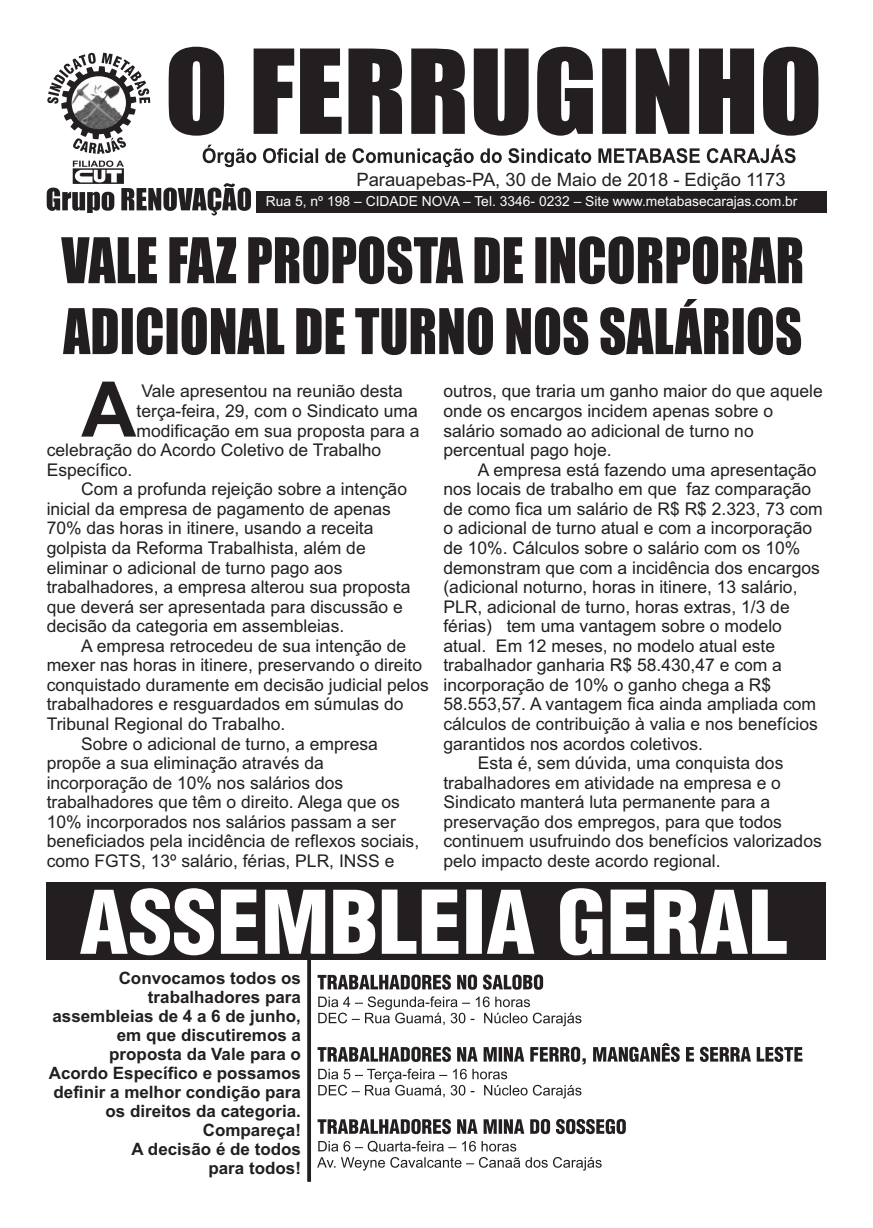
<style>
.page{position:relative;width:873px;height:1228px;background:#fff}
.page>*{position:absolute;margin:0;border:0;box-sizing:border-box;transform-origin:0 0}
.t1{font:700 76.75px "Arial";color:#231f20}
.t2{font:18.38px "Arial";color:#231f20}
.t3{font:17.5px/19.5px "Arial";color:#231f20}
.t4{font:700 17px/19px "Arial";color:#231f20;text-align:right}
.t5{font:13.88px "Arial";color:#fff}
</style>
<div class="page">
<div style="left:47px;top:881px;width:779px;height:78px;background:#231f20"></div>
<div style="left:256px;top:192px;width:570px;height:21px;background:#231f20"></div>
<svg style="left:176px;top:47px;width:642px;height:89px;fill:#231f20"></svg>
<svg style="left:47px;top:53px;width:748px;height:162px"></svg>
<svg style="left:61px;top:236px;width:741px;height:119px"></svg>
<svg style="left:748px;top:307px;width:53px;height:48px"></svg>
<svg style="left:80px;top:888px;width:707px;height:67px;fill:#fff"></svg>
<svg style="left:317px;top:974px;width:485px;height:196px"></svg>
<svg style="left:307px;top:953px;width:4px;height:228px"></svg>
<p class="t2" style="left:356px;top:173px;width:431px">Parauapebas-PA, 30 de Maio de 2018 - Edição 1173</p>
<p class="t5" style="left:266px;top:196px;width:533px">Rua 5, nº 198 – CIDADE NOVA – Tel. 3346- 0232 – Site www.metabasecarajas.com.br</p>
<h1 class="t1" style="left:81px;top:380px;width:57px">A</h1>
<p class="t3" style="left:141px;top:383px;width:263px">Vale apresentou na reunião desta</p>
<p class="t3" style="left:137px;top:402px;width:283px">terça-feira, 29, com o Sindicato uma</p>
<p class="t3" style="left:137px;top:422px;width:285px">modificação em sua proposta para a</p>
<p class="t3" style="left:47px;top:442px;width:336px">celebração do Acordo Coletivo de Trabalho</p>
<p class="t3" style="left:47px;top:461px;width:87px">Específico.</p>
<p class="t3" style="left:81px;top:481px;width:327px">Com a profunda rejeição sobre a intenção</p>
<p class="t3" style="left:47px;top:500px;width:346px">inicial da empresa de pagamento de apenas</p>
<p class="t3" style="left:47px;top:520px;width:328px">70% das horas in itinere, usando a receita</p>
<p class="t3" style="left:47px;top:539px;width:321px">golpista da Reforma Trabalhista, além de</p>
<p class="t3" style="left:47px;top:559px;width:297px">eliminar o adicional de turno pago aos</p>
<p class="t3" style="left:47px;top:578px;width:365px">trabalhadores, a empresa alterou sua proposta</p>
<p class="t3" style="left:47px;top:598px;width:358px">que deverá ser apresentada para discussão e</p>
<p class="t3" style="left:47px;top:618px;width:299px">decisão da categoria em assembleias.</p>
<p class="t3" style="left:81px;top:637px;width:326px">A empresa retrocedeu de sua intenção de</p>
<p class="t3" style="left:47px;top:657px;width:377px">mexer nas horas in itinere, preservando o direito</p>
<p class="t3" style="left:47px;top:676px;width:384px">conquistado duramente em decisão judicial pelos</p>
<p class="t3" style="left:47px;top:696px;width:358px">trabalhadores e resguardados em súmulas do</p>
<p class="t3" style="left:47px;top:715px;width:240px">Tribunal Regional do Trabalho.</p>
<p class="t3" style="left:81px;top:735px;width:298px">Sobre o adicional de turno, a empresa</p>
<p class="t3" style="left:47px;top:754px;width:279px">propõe a sua eliminação através da</p>
<p class="t3" style="left:47px;top:774px;width:298px">incorporação de 10% nos salários dos</p>
<p class="t3" style="left:47px;top:793px;width:355px">trabalhadores que têm o direito. Alega que os</p>
<p class="t3" style="left:47px;top:813px;width:351px">10% incorporados nos salários passam a ser</p>
<p class="t3" style="left:47px;top:833px;width:374px">beneficiados pela incidência de reflexos sociais,</p>
<p class="t3" style="left:47px;top:852px;width:349px">como FGTS, 13º salário, férias, PLR, INSS e</p>
<p class="t3" style="left:443px;top:383px;width:381px">outros, que traria um ganho maior do que aquele onde os encargos incidem apenas sobre o salário somado ao adicional de turno no percentual pago hoje.</p>
<p class="t3" style="left:478px;top:461px;width:340px">A empresa está fazendo uma apresentação</p>
<p class="t3" style="left:443px;top:481px;width:369px">nos locais de trabalho em que faz comparação</p>
<p class="t3" style="left:443px;top:500px;width:381px">de como fica um salário de R$ R$ 2.323, 73 com</p>
<p class="t3" style="left:443px;top:520px;width:370px">o adicional de turno atual e com a incorporação</p>
<p class="t3" style="left:443px;top:539px;width:358px">de 10%. Cálculos sobre o salário com os 10%</p>
<p class="t3" style="left:443px;top:559px;width:378px">demonstram que com a incidência dos encargos</p>
<p class="t3" style="left:443px;top:578px;width:356px">(adicional noturno, horas in itinere, 13 salário,</p>
<p class="t3" style="left:443px;top:598px;width:348px">PLR, adicional de turno, horas extras, 1/3 de</p>
<p class="t3" style="left:443px;top:618px;width:340px">férias) tem uma vantagem sobre o modelo</p>
<p class="t3" style="left:443px;top:637px;width:333px">atual. Em 12 meses, no modelo atual este</p>
<p class="t3" style="left:443px;top:657px;width:340px">trabalhador ganharia R$ 58.430,47 e com a</p>
<p class="t3" style="left:443px;top:676px;width:329px">incorporação de 10% o ganho chega a R$</p>
<p class="t3" style="left:443px;top:696px;width:374px">58.553,57. A vantagem fica ainda ampliada com</p>
<p class="t3" style="left:443px;top:715px;width:376px">cálculos de contribuição à valia e nos benefícios</p>
<p class="t3" style="left:443px;top:735px;width:261px">garantidos nos acordos coletivos.</p>
<p class="t3" style="left:478px;top:754px;width:307px">Esta é, sem dúvida, uma conquista dos</p>
<p class="t3" style="left:443px;top:774px;width:339px">trabalhadores em atividade na empresa e o</p>
<p class="t3" style="left:443px;top:793px;width:328px">Sindicato manterá luta permanente para a</p>
<p class="t3" style="left:443px;top:813px;width:340px">preservação dos empregos, para que todos</p>
<p class="t3" style="left:443px;top:833px;width:380px">continuem usufruindo dos benefícios valorizados</p>
<p class="t3" style="left:443px;top:852px;width:279px">pelo impacto deste acordo regional.</p>
<p class="t4" style="left:49px;top:969px;width:254px">Convocamos todos os trabalhadores para assembleias de 4 a 6 de junho, em que discutiremos a proposta da Vale para o<br>Acordo Específico e possamos definir a melhor condição para os direitos da categoria.<br>Compareça!<br>A decisão é de todos<br>para todos!</p>
</div>
